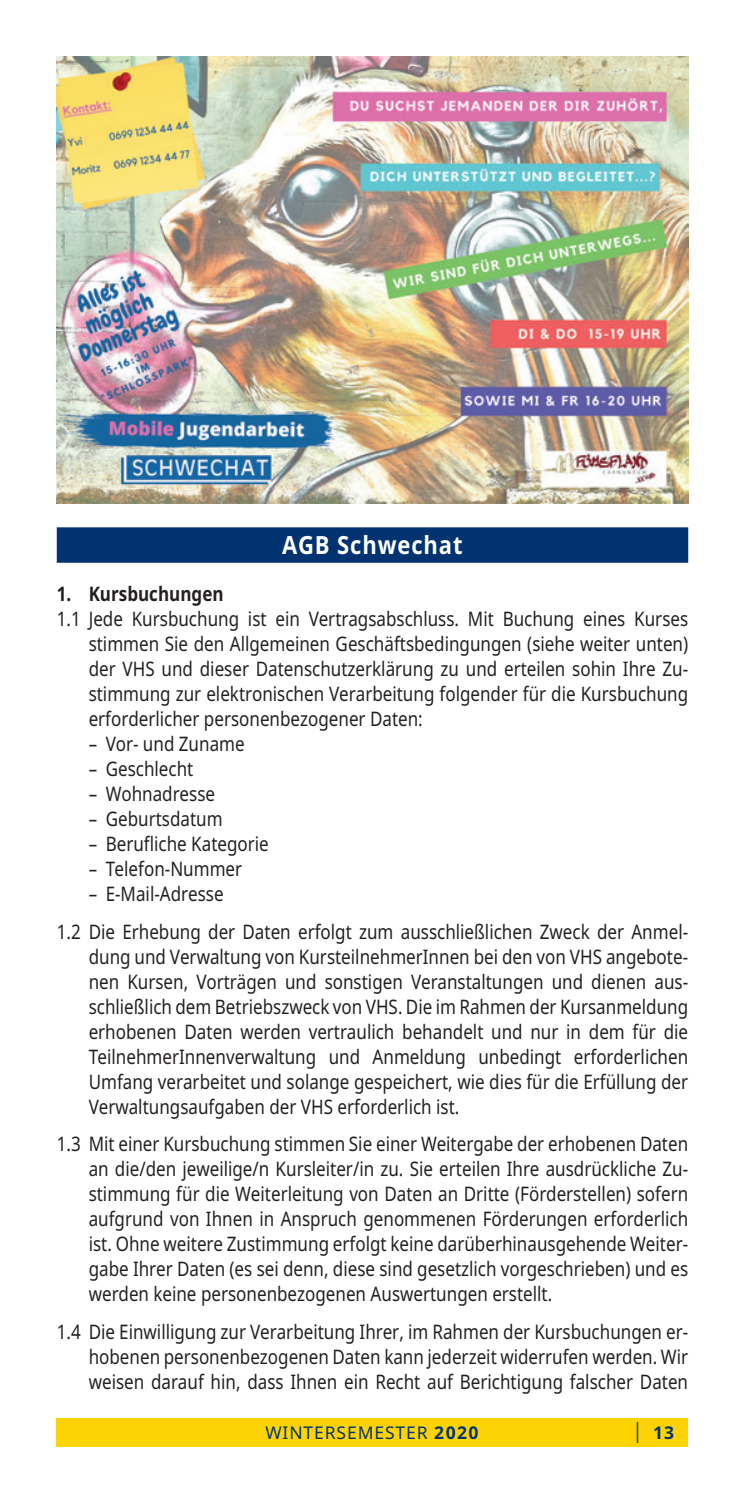
<style>
.page{position:relative;width:745px;height:1489px;background:#fff}
.page>*{position:absolute;margin:0;border:0;box-sizing:border-box;transform-origin:0 0}
.t1{font:700 25px "Noto Sans";letter-spacing:.04em;color:#fff;scale:.88 1}
.t2{font:20px/25px "Noto Sans";color:#231f20;text-align:justify;scale:.85 1}
.t3{font:700 20px "Noto Sans";color:#231f20;scale:.85 1}
.t4{font:17.5px "Noto Sans";letter-spacing:.05em;color:#013371}
.t5{font:700 17.5px "Noto Sans";color:#013371}
.s1{font-weight:700}
.s2{font-weight:400;font-size:21px}
</style>
<div class="page">
<div style="left:57px;top:1417px;width:630px;height:29px;background:#fed304"></div>
<div style="left:57px;top:527px;width:630px;height:35px;background:#013371"></div>
<img style="left:57px;top:57px;width:630px;height:446px">
<p class="t1" style="left:282px;top:527px;width:206px">AGB Schwechat</p>
<p class="t3" style="left:57px;top:579px;width:198px">1. Kursbuchungen</p>
<p class="t2" style="left:89px;top:605px;width:706px;text-indent:-32px">1.1 Jede Kursbuchung ist ein Vertragsabschluss. Mit Buchung eines Kurses stimmen Sie den Allgemeinen Geschäftsbedingungen (siehe weiter unten) der VHS und dieser Datenschutzerklärung zu und erteilen sohin Ihre Zu&shy;stimmung zur elektronischen Verarbeitung folgender für die Kursbuchung erforderlicher personenbezogener Daten:</p>
<p class="t2" style="left:89px;top:730px;width:185px">– Vor- und Zuname</p>
<p class="t2" style="left:89px;top:755px;width:125px">– Geschlecht</p>
<p class="t2" style="left:89px;top:780px;width:150px">– Wohnadresse</p>
<p class="t2" style="left:89px;top:805px;width:159px">– Geburtsdatum</p>
<p class="t2" style="left:89px;top:830px;width:213px">– Berufliche Kategorie</p>
<p class="t2" style="left:89px;top:855px;width:182px">– Telefon-Nummer</p>
<p class="t2" style="left:57px;top:874px;width:744px;line-height:37.5px;text-indent:32px">– E-Mail-Adresse<br>1.2 Die Erhebung der Daten erfolgt zum ausschließlichen Zweck der Anmel-</p>
<p class="t2" style="left:89px;top:943px;width:706px">dung und Verwaltung von KursteilnehmerInnen bei den von VHS angebote&shy;nen Kursen, Vorträgen und sonstigen Veranstaltungen und dienen aus&shy;schließlich dem Betriebszweck von VHS. Die im Rahmen der Kursanmeldung erhobenen Daten werden vertraulich behandelt und nur in dem für die TeilnehmerInnenverwaltung und Anmeldung unbedingt erforderlichen Umfang verarbeitet und solange gespeichert, wie dies für die Erfüllung der Verwaltungsaufgaben der VHS erforderlich ist.</p>
<p class="t2" style="left:89px;top:1130px;width:706px;text-indent:-32px">1.3 Mit einer Kursbuchung stimmen Sie einer Weitergabe der erhobenen Daten an die/den jeweilige/n Kursleiter/in zu. Sie erteilen Ihre ausdrückliche Zu&shy;stimmung für die Weiterleitung von Daten an Dritte (Förderstellen) sofern aufgrund von Ihnen in Anspruch genommenen Förderungen erforderlich ist. Ohne weitere Zustimmung erfolgt keine darüberhinausgehende Weiter&shy;gabe Ihrer Daten (es sei denn, diese sind gesetzlich vorgeschrieben) und es werden keine personenbezogenen Auswertungen erstellt.</p>
<p class="t2" style="left:89px;top:1318px;width:706px;text-indent:-32px">1.4 Die Einwilligung zur Verarbeitung Ihrer, im Rahmen der Kursbuchungen er&shy;hobenen personenbezogenen Daten kann jederzeit widerrufen werden. Wir weisen darauf hin, dass Ihnen ein Recht auf Berichtigung falscher Daten</p>
<p class="t4" style="left:265px;top:1420px;width:214px">WINTERSEMESTER <span class="s1">2020</span></p>
<p class="t5" style="left:632px;top:1419px;width:43px"><span class="s2">|</span> 13</p>
</div>
